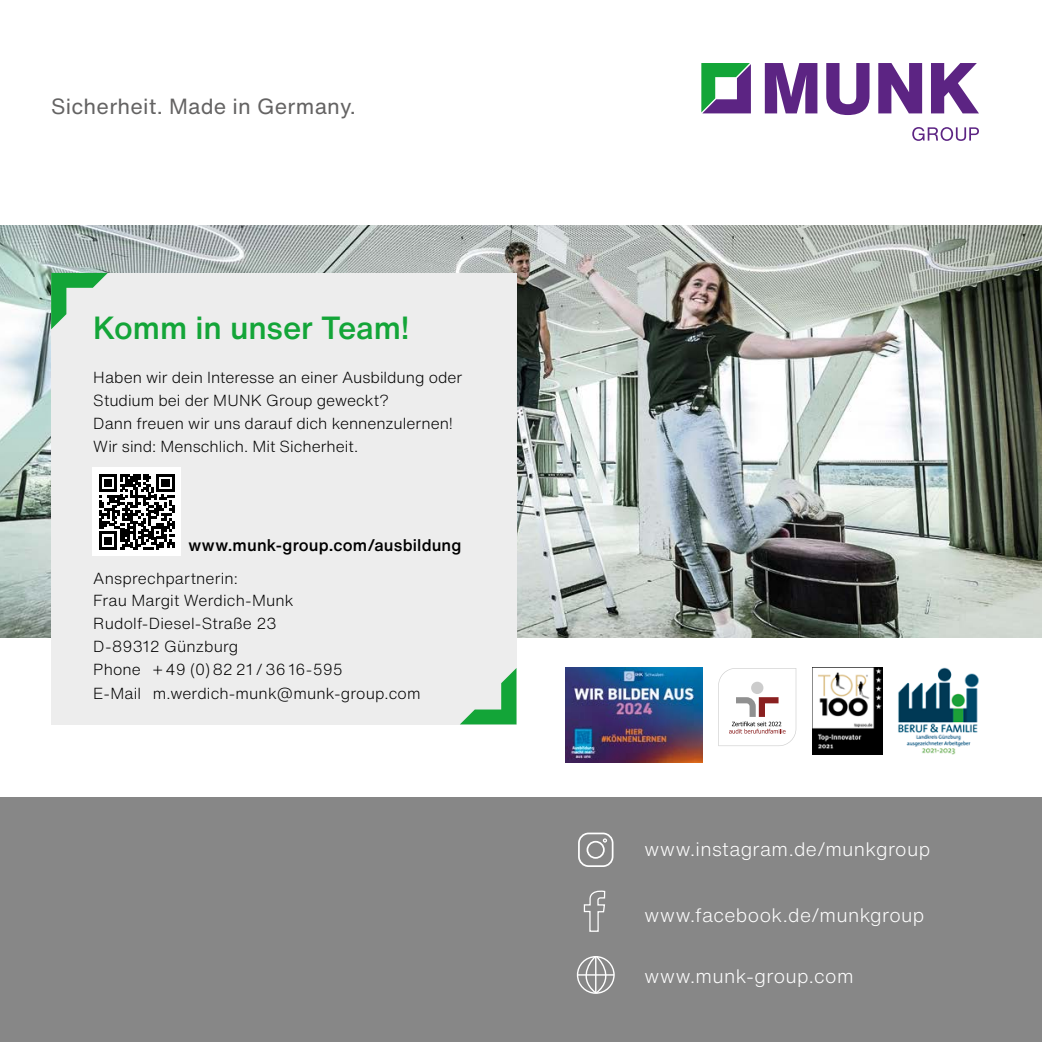
<style>
.page{position:relative;width:1042px;height:1042px;background:#fff}
.page>*{position:absolute;margin:0;border:0;box-sizing:border-box;transform-origin:0 0}
.t1{font:500 31.5px "Helvetica Now Text";letter-spacing:-.005em;color:#13a538}
.t2{font:21.53px "Helvetica Now Text";letter-spacing:.01em;color:#646363}
.t3{font:300 19.25px "Helvetica Now Text";letter-spacing:.015em;color:#fff}
.t4{font:500 16.62px "Helvetica Now Text";letter-spacing:.01em;color:#000}
.t5{font:300 15.75px/22.8px "Helvetica Now Text";color:#000}
</style>
<div class="page">
<img style="left:0;top:226px;width:1042px;height:411px">
<div style="left:0;top:797px;width:1042px;height:245px;background:#878787"></div>
<div style="left:578px;top:832px;width:35px;height:35px;border:2px solid #fff;border-radius:10px"></div>
<div style="left:586px;top:841px;width:19px;height:18px;border:2px solid #fff;border-radius:50%"></div>
<svg style="left:603px;top:838px;width:4px;height:4px"></svg>
<svg style="left:583px;top:890px;width:23px;height:42px"></svg>
<svg style="left:576px;top:956px;width:39px;height:38px"></svg>
<div style="left:51px;top:273px;width:465px;height:451px;background:#ededed"></div>
<svg style="left:51px;top:273px;width:57px;height:56px"></svg>
<svg style="left:460px;top:668px;width:56px;height:56px"></svg>
<svg style="left:701px;top:63px;width:50px;height:50px"></svg>
<svg style="left:765px;top:63px;width:52px;height:50px"></svg>
<svg style="left:826px;top:63px;width:43px;height:52px"></svg>
<svg style="left:878px;top:63px;width:44px;height:50px"></svg>
<svg style="left:931px;top:63px;width:48px;height:50px"></svg>
<svg style="left:912px;top:127px;width:67px;height:14px"></svg>
<img style="left:566px;top:667px;width:136px;height:96px">
<img style="left:812px;top:667px;width:70px;height:87px">
<svg style="left:718px;top:668px;width:78px;height:78px"></svg>
<img style="left:898px;top:667px;width:81px;height:87px">
<div style="left:93px;top:468px;width:88px;height:88px;background:#fff"></div>
<svg style="left:99px;top:474px;width:76px;height:76px"></svg>
<p class="t2" style="left:51px;top:90px;width:306px">Sicherheit. Made in Germany.</p>
<p class="t1" style="left:93px;top:304px;width:318px">Komm in unser Team!</p>
<p class="t5" style="left:93px;top:366px;width:370px">Haben wir dein Interesse an einer Ausbildung oder Studium bei der MUNK Group geweckt?<br>Dann freuen wir uns darauf dich kennenzulernen!<br>Wir sind: Menschlich. Mit Sicherheit.</p>
<p class="t4" style="left:189px;top:532px;width:274px">www.munk-group.com/ausbildung</p>
<p class="t5" style="left:93px;top:566px;width:251px">Ansprechpartnerin:<br>Frau Margit Werdich-Munk<br>Rudolf-Diesel-Straße 23<br>D-89312 Günzburg<br>Phone + 49 (0) 82 21 / 36 16-595</p>
<p class="t5" style="left:93px;top:681px;width:329px">E-Mail m.werdich-munk@munk-group.com</p>
<p class="t3" style="left:644px;top:834px;width:287px">www.instagram.de/munkgroup</p>
<p class="t3" style="left:644px;top:900px;width:281px">www.facebook.de/munkgroup</p>
<p class="t3" style="left:644px;top:962px;width:211px">www.munk-group.com</p>
</div>
